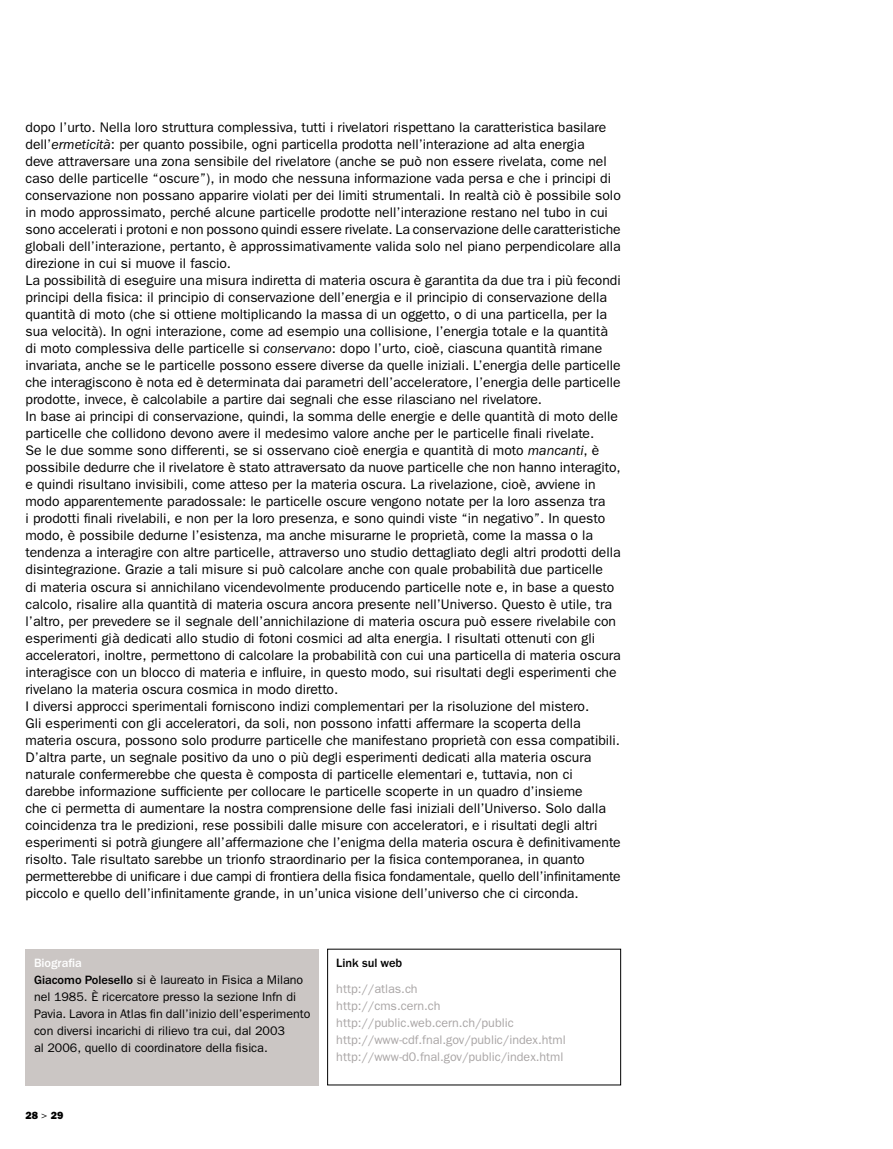
<style>
.page{position:relative;width:893px;height:1149px;background:#fff}
.page>*{position:absolute;margin:0;border:0;box-sizing:border-box;transform-origin:0 0}
.t1{font:13.95px/17px "Franklin Gothic";color:#000}
.t2{font:12.45px/17px "Franklin Gothic";color:#000}
.t3{font:12.45px/17px "Franklin Gothic";color:#a9a5a5}
.t4{font:500 12.45px "Franklin Gothic";color:#000}
.t5{font:800 10.5px "Franklin Gothic";color:#000}
.s1{font-style:italic}
.s2{font-weight:500;color:#fff}
.s3{font-weight:500}
.s4{font-weight:400}
</style>
<div class="page">
<div style="left:26px;top:948px;width:293px;height:136px;background:#cbc6c4"></div>
<div style="left:327px;top:948px;width:294px;height:136px;border:1px solid #000"></div>
<p class="t1" style="left:26px;top:118px;width:597px">dopo l’urto. Nella loro struttura complessiva, tutti i rivelatori rispettano la caratteristica basilare dell’<span class="s1">ermeticità</span>: per quanto possibile, ogni particella prodotta nell’interazione ad alta energia<br>deve attraversare una zona sensibile del rivelatore (anche se può non essere rivelata, come nel caso delle particelle “oscure”), in modo che nessuna informazione vada persa e che i principi di conservazione non possano apparire violati per dei limiti strumentali. In realtà ciò è possibile solo in modo approssimato, perché alcune particelle prodotte nell’interazione restano nel tubo in cui sono accelerati i protoni e non possono quindi essere rivelate. La conservazione delle caratteristiche globali dell’interazione, pertanto, è approssimativamente valida solo nel piano perpendicolare alla direzione in cui si muove il fascio.<br>La possibilità di eseguire una misura indiretta di materia oscura è garantita da due tra i più fecondi principi della fisica: il principio di conservazione dell’energia e il principio di conservazione della quantità di moto (che si ottiene moltiplicando la massa di un oggetto, o di una particella, per la sua velocità). In ogni interazione, come ad esempio una collisione, l’energia totale e la quantità di moto complessiva delle particelle si <span class="s1">conservano</span>: dopo l’urto, cioè, ciascuna quantità rimane invariata, anche se le particelle possono essere diverse da quelle iniziali. L’energia delle particelle che interagiscono è nota ed è determinata dai parametri dell’acceleratore, l’energia delle particelle prodotte, invece, è calcolabile a partire dai segnali che esse rilasciano nel rivelatore.<br>In base ai principi di conservazione, quindi, la somma delle energie e delle quantità di moto delle particelle che collidono devono avere il medesimo valore anche per le particelle finali rivelate.<br>Se le due somme sono differenti, se si osservano cioè energia e quantità di moto <span class="s1">mancanti</span>, è possibile dedurre che il rivelatore è stato attraversato da nuove particelle che non hanno interagito, e quindi risultano invisibili, come atteso per la materia oscura. La rivelazione, cioè, avviene in modo apparentemente paradossale: le particelle oscure vengono notate per la loro assenza tra<br>i prodotti finali rivelabili, e non per la loro presenza, e sono quindi viste “in negativo”. In questo modo, è possibile dedurne l’esistenza, ma anche misurarne le proprietà, come la massa o la tendenza a interagire con altre particelle, attraverso uno studio dettagliato degli altri prodotti della disintegrazione. Grazie a tali misure si può calcolare anche con quale probabilità due particelle<br>di materia oscura si annichilano vicendevolmente producendo particelle note e, in base a questo calcolo, risalire alla quantità di materia oscura ancora presente nell’Universo. Questo è utile, tra l’altro, per prevedere se il segnale dell’annichilazione di materia oscura può essere rivelabile con esperimenti già dedicati allo studio di fotoni cosmici ad alta energia. I risultati ottenuti con gli acceleratori, inoltre, permettono di calcolare la probabilità con cui una particella di materia oscura interagisce con un blocco di materia e influire, in questo modo, sui risultati degli esperimenti che rivelano la materia oscura cosmica in modo diretto.<br>I diversi approcci sperimentali forniscono indizi complementari per la risoluzione del mistero.<br>Gli esperimenti con gli acceleratori, da soli, non possono infatti affermare la scoperta della materia oscura, possono solo produrre particelle che manifestano proprietà con essa compatibili.<br>D’altra parte, un segnale positivo da uno o più degli esperimenti dedicati alla materia oscura naturale confermerebbe che questa è composta di particelle elementari e, tuttavia, non ci darebbe informazione sufficiente per collocare le particelle scoperte in un quadro d’insieme<br>che ci permetta di aumentare la nostra comprensione delle fasi iniziali dell’Universo. Solo dalla coincidenza tra le predizioni, rese possibili dalle misure con acceleratori, e i risultati degli altri esperimenti si potrà giungere all’affermazione che l’enigma della materia oscura è definitivamente risolto. Tale risultato sarebbe un trionfo straordinario per la fisica contemporanea, in quanto permetterebbe di unificare i due campi di frontiera della fisica fondamentale, quello dell’infinitamente piccolo e quello dell’infinitamente grande, in un’unica visione dell’universo che ci circonda.</p>
<p class="t2" style="left:34px;top:953px;width:278px"><span class="s2">Biografia<br></span><span class="s3">Giacomo Polesello</span> si è laureato in Fisica a Milano nel 1985. È ricercatore presso la sezione Infn di Pavia. Lavora in Atlas fin dall’inizio dell’esperimento con diversi incarichi di rilievo tra cui, dal 2003<br>al 2006, quello di coordinatore della fisica.</p>
<p class="t4" style="left:336px;top:955px;width:68px">Link sul web</p>
<p class="t3" style="left:336px;top:979px;width:231px">http://atlas.ch<br>http://cms.cern.ch http://public.web.cern.ch/public http://www-cdf.fnal.gov/public/index.html http://www-d0.fnal.gov/public/index.html</p>
<p class="t5" style="left:26px;top:1108px;width:39px">28 <span class="s4">&gt;</span> 29</p>
</div>
